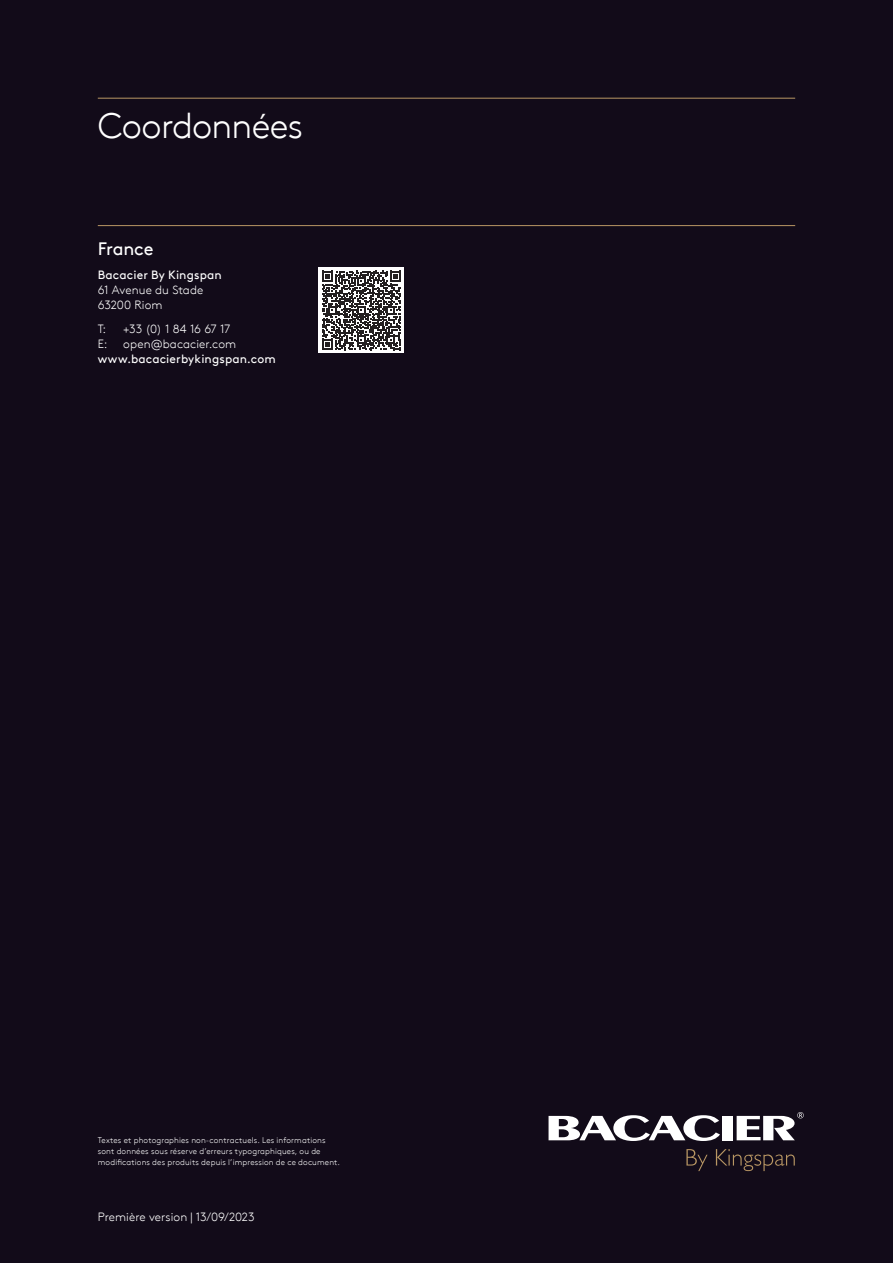
<style>
.page{position:relative;width:893px;height:1263px;background:#120b19}
.page>*{position:absolute;margin:0;border:0;box-sizing:border-box;transform-origin:0 0}
.t1{font:300 36px "Kingspan Brown TT";letter-spacing:-.02em;color:#fff}
.t2{font:18px "Kingspan Brown TT";letter-spacing:-.015em;color:#fff}
.t3{font:300 12px/15px "Kingspan Brown TT";letter-spacing:.005em;color:#fff}
.t4{font:12px "Kingspan Brown TT";letter-spacing:.01em;color:#fff}
.t5{font:300 8.25px/11.2px "Kingspan Brown TT";letter-spacing:.02em;color:#fff}
</style>
<div class="page">
<hr style="left:98px;top:225px;width:697px;height:1px;background:#b99764">
<hr style="left:98px;top:98px;width:697px;height:1px;background:#b99764">
<svg style="left:549px;top:1115px;width:171px;height:26px"></svg>
<div style="left:722px;top:1116px;width:11px;height:24px;background:#fff"></div>
<svg style="left:737px;top:1112px;width:67px;height:28px"></svg>
<svg style="left:686px;top:1149px;width:21px;height:22px"></svg>
<svg style="left:716px;top:1149px;width:79px;height:22px"></svg>
<div style="left:319px;top:268px;width:85px;height:85px;background:#fff"></div>
<svg style="left:322px;top:271px;width:79px;height:79px"></svg>
<h1 class="t1" style="left:98px;top:99px;width:207px">Coordonnées</h1>
<h2 class="t2" style="left:98px;top:235px;width:57px">France</h2>
<h3 class="t4" style="left:98px;top:265px;width:125px">Bacacier By Kingspan</h3>
<h3 class="t3" style="left:98px;top:281px;width:107px">61 Avenue du Stade<br>63200 Riom</h3>
<h3 class="t3" style="left:98px;top:320px;width:10px">T:</h3>
<h3 class="t3" style="left:123px;top:320px;width:109px">+33 (0) 1 84 16 67 17</h3>
<h3 class="t3" style="left:98px;top:335px;width:11px">E:</h3>
<h3 class="t3" style="left:123px;top:335px;width:114px">open@bacacier.com</h3>
<h3 class="t4" style="left:98px;top:349px;width:179px">www.bacacierbykingspan.com</h3>
<p class="t5" style="left:98px;top:1133px;width:244px">Textes et photographies non-contractuels. Les informations sont données sous réserve d’erreurs typographiques, ou de modifications des produits depuis l’impression de ce document.</p>
<h3 class="t3" style="left:98px;top:1208px;width:158px">Première version | 13/09/2023</h3>
</div>
